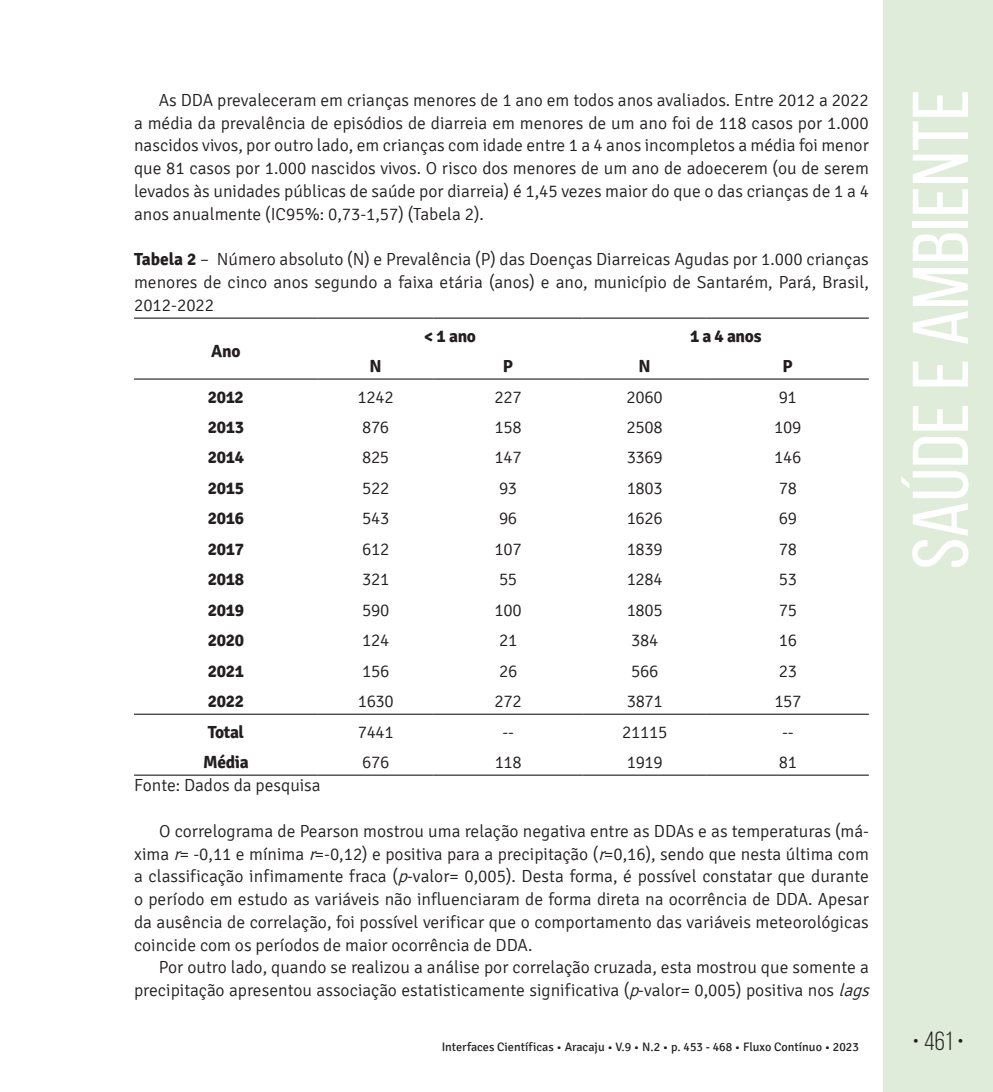
<style>
.page{position:relative;width:993px;height:1092px;background:#fff}
.page>*{position:absolute;margin:0;border:0;box-sizing:border-box;transform-origin:0 0}
.t1{font:78.75px "Bebas Neue";color:#fff;scale:1.09 1}
.t2{font:26.25px "Bebas Neue";color:#231f20}
.t3{font:300 17.5px/22.8px "Signika";color:#231f20;text-align:justify}
.t4{font:700 17.5px "Signika";letter-spacing:-.02em;color:#231f20}
.t5{font:12.25px "Signika";color:#231f20}
.s1{font-weight:700}
.s2{font-style:italic}
</style>
<div class="page">
<div style="left:883px;top:0;width:109px;height:1091px;background:#deecd9"></div>
<hr style="left:134px;top:317px;width:183px;height:1px;background:#000">
<hr style="left:134px;top:378px;width:183px;height:1px;background:#000">
<hr style="left:317px;top:317px;width:116px;height:1px;background:#000">
<hr style="left:433px;top:317px;width:149px;height:1px;background:#000">
<hr style="left:582px;top:317px;width:124px;height:1px;background:#000">
<hr style="left:706px;top:317px;width:162px;height:1px;background:#000">
<hr style="left:317px;top:378px;width:116px;height:1px;background:#000">
<hr style="left:433px;top:378px;width:149px;height:1px;background:#000">
<hr style="left:582px;top:378px;width:124px;height:1px;background:#000">
<hr style="left:706px;top:378px;width:162px;height:1px;background:#000">
<hr style="left:134px;top:713px;width:183px;height:1px;background:#000">
<hr style="left:317px;top:713px;width:116px;height:1px;background:#000">
<hr style="left:433px;top:713px;width:149px;height:1px;background:#000">
<hr style="left:582px;top:713px;width:124px;height:1px;background:#000">
<hr style="left:706px;top:713px;width:162px;height:1px;background:#000">
<hr style="left:134px;top:774px;width:183px;height:1px;background:#000">
<hr style="left:317px;top:774px;width:116px;height:1px;background:#000">
<hr style="left:433px;top:774px;width:149px;height:1px;background:#000">
<hr style="left:582px;top:774px;width:124px;height:1px;background:#000">
<hr style="left:706px;top:774px;width:162px;height:1px;background:#000">
<p class="t3" style="left:134px;top:89px;width:736px;text-indent:25px">As DDA prevaleceram em crianças menores de 1 ano em todos anos avaliados. Entre 2012 a 2022 a média da prevalência de episódios de diarreia em menores de um ano foi de 118 casos por 1.000 nascidos vivos, por outro lado, em crianças com idade entre 1 a 4 anos incompletos a média foi menor que 81 casos por 1.000 nascidos vivos. O risco dos menores de um ano de adoecerem (ou de serem levados às unidades públicas de saúde por diarreia) é 1,45 vezes maior do que o das crianças de 1 a 4 anos anualmente (IC95%: 0,73-1,57) (Tabela 2).</p>
<p class="t3" style="left:134px;top:248px;width:736px"><span class="s1">Tabela 2</span> – Número absoluto (N) e Prevalência (P) das Doenças Diarreicas Agudas por 1.000 crianças menores de cinco anos segundo a faixa etária (anos) e ano, município de Santarém, Pará, Brasil, 2012-2022</p>
<p class="t4" style="left:211px;top:340px;width:31px">Ano</p>
<p class="t4" style="left:424px;top:325px;width:53px">&lt; 1 ano</p>
<p class="t4" style="left:689px;top:325px;width:73px">1 a 4 anos</p>
<p class="t4" style="left:369px;top:355px;width:14px">N</p>
<p class="t4" style="left:502px;top:355px;width:12px">P</p>
<p class="t4" style="left:638px;top:355px;width:14px">N</p>
<p class="t4" style="left:782px;top:355px;width:12px">P</p>
<p class="t4" style="left:208px;top:386px;width:38px">2012</p>
<p class="t3" style="left:357px;top:385px;width:38px">1242</p>
<p class="t3" style="left:494px;top:385px;width:29px">227</p>
<p class="t3" style="left:626px;top:385px;width:38px">2060</p>
<p class="t3" style="left:778px;top:385px;width:20px">91</p>
<p class="t4" style="left:208px;top:416px;width:38px">2013</p>
<p class="t3" style="left:362px;top:416px;width:29px">876</p>
<p class="t3" style="left:494px;top:416px;width:29px">158</p>
<p class="t3" style="left:626px;top:416px;width:38px">2508</p>
<p class="t3" style="left:774px;top:416px;width:29px">109</p>
<p class="t4" style="left:208px;top:447px;width:38px">2014</p>
<p class="t3" style="left:362px;top:446px;width:29px">825</p>
<p class="t3" style="left:494px;top:446px;width:29px">147</p>
<p class="t3" style="left:626px;top:446px;width:38px">3369</p>
<p class="t3" style="left:774px;top:446px;width:29px">146</p>
<p class="t4" style="left:208px;top:477px;width:38px">2015</p>
<p class="t3" style="left:362px;top:477px;width:29px">522</p>
<p class="t3" style="left:499px;top:477px;width:20px">93</p>
<p class="t3" style="left:626px;top:477px;width:38px">1803</p>
<p class="t3" style="left:778px;top:477px;width:20px">78</p>
<p class="t4" style="left:208px;top:508px;width:38px">2016</p>
<p class="t3" style="left:362px;top:507px;width:29px">543</p>
<p class="t3" style="left:499px;top:507px;width:20px">96</p>
<p class="t3" style="left:626px;top:507px;width:38px">1626</p>
<p class="t3" style="left:778px;top:507px;width:20px">69</p>
<p class="t4" style="left:208px;top:538px;width:38px">2017</p>
<p class="t3" style="left:362px;top:538px;width:29px">612</p>
<p class="t3" style="left:494px;top:538px;width:29px">107</p>
<p class="t3" style="left:626px;top:538px;width:38px">1839</p>
<p class="t3" style="left:778px;top:538px;width:20px">78</p>
<p class="t4" style="left:208px;top:569px;width:38px">2018</p>
<p class="t3" style="left:362px;top:568px;width:29px">321</p>
<p class="t3" style="left:499px;top:568px;width:20px">55</p>
<p class="t3" style="left:626px;top:568px;width:38px">1284</p>
<p class="t3" style="left:778px;top:568px;width:20px">53</p>
<p class="t4" style="left:208px;top:599px;width:38px">2019</p>
<p class="t3" style="left:362px;top:598px;width:29px">590</p>
<p class="t3" style="left:494px;top:598px;width:29px">100</p>
<p class="t3" style="left:626px;top:598px;width:38px">1805</p>
<p class="t3" style="left:778px;top:598px;width:20px">75</p>
<p class="t4" style="left:208px;top:629px;width:38px">2020</p>
<p class="t3" style="left:362px;top:629px;width:29px">124</p>
<p class="t3" style="left:499px;top:629px;width:20px">21</p>
<p class="t3" style="left:631px;top:629px;width:29px">384</p>
<p class="t3" style="left:778px;top:629px;width:20px">16</p>
<p class="t4" style="left:208px;top:660px;width:38px">2021</p>
<p class="t3" style="left:362px;top:659px;width:29px">156</p>
<p class="t3" style="left:499px;top:659px;width:20px">26</p>
<p class="t3" style="left:631px;top:659px;width:29px">566</p>
<p class="t3" style="left:778px;top:659px;width:20px">23</p>
<p class="t4" style="left:208px;top:690px;width:38px">2022</p>
<p class="t3" style="left:357px;top:690px;width:38px">1630</p>
<p class="t3" style="left:494px;top:690px;width:29px">272</p>
<p class="t3" style="left:626px;top:690px;width:38px">3871</p>
<p class="t3" style="left:774px;top:690px;width:29px">157</p>
<p class="t4" style="left:208px;top:721px;width:38px">Total</p>
<p class="t3" style="left:357px;top:720px;width:38px">7441</p>
<p class="t3" style="left:502px;top:720px;width:13px">--</p>
<p class="t3" style="left:622px;top:720px;width:46px">21115</p>
<p class="t3" style="left:782px;top:720px;width:13px">--</p>
<p class="t4" style="left:203px;top:751px;width:47px">Média</p>
<p class="t3" style="left:362px;top:751px;width:29px">676</p>
<p class="t3" style="left:494px;top:751px;width:29px">118</p>
<p class="t3" style="left:626px;top:751px;width:38px">1919</p>
<p class="t3" style="left:778px;top:751px;width:20px">81</p>
<p class="t3" style="left:134px;top:774px;width:188px">Fonte: Dados da pesquisa</p>
<p class="t3" style="left:134px;top:819px;width:736px;text-indent:25px">O correlograma de Pearson mostrou uma relação negativa entre as DDAs e as temperaturas (má&shy;xima <span class="s2">r</span>= -0,11 e mínima <span class="s2">r</span>=-0,12) e positiva para a precipitação (<span class="s2">r</span>=0,16), sendo que nesta última com a classificação infimamente fraca (<span class="s2">p</span>-valor= 0,005). Desta forma, é possível constatar que durante o período em estudo as variáveis não influenciaram de forma direta na ocorrência de DDA. Apesar da ausência de correlação, foi possível verificar que o comportamento das variáveis meteorológicas coincide com os períodos de maior ocorrência de DDA.</p>
<p class="t3" style="left:134px;top:956px;width:741px;text-indent:25px">Por outro lado, quando se realizou a análise por correlação cruzada, esta mostrou que somente a precipitação apresentou associação estatisticamente significativa (<span class="s2">p</span>-valor= 0,005) positiva nos <span class="s2">lags</span></p>
<h1 class="t1" style="left:897px;top:569px;width:442px;rotate:-90deg">Saúde e Ambiente</h1>
<p class="t5" style="left:441px;top:1040px;width:418px">Interfaces Científicas • Aracaju • V.9 • N.2 • p. 453 - 468 • Fluxo Contínuo • 2023</p>
<h2 class="t2" style="left:912px;top:1026px;width:53px">• 461 •</h2>
</div>
